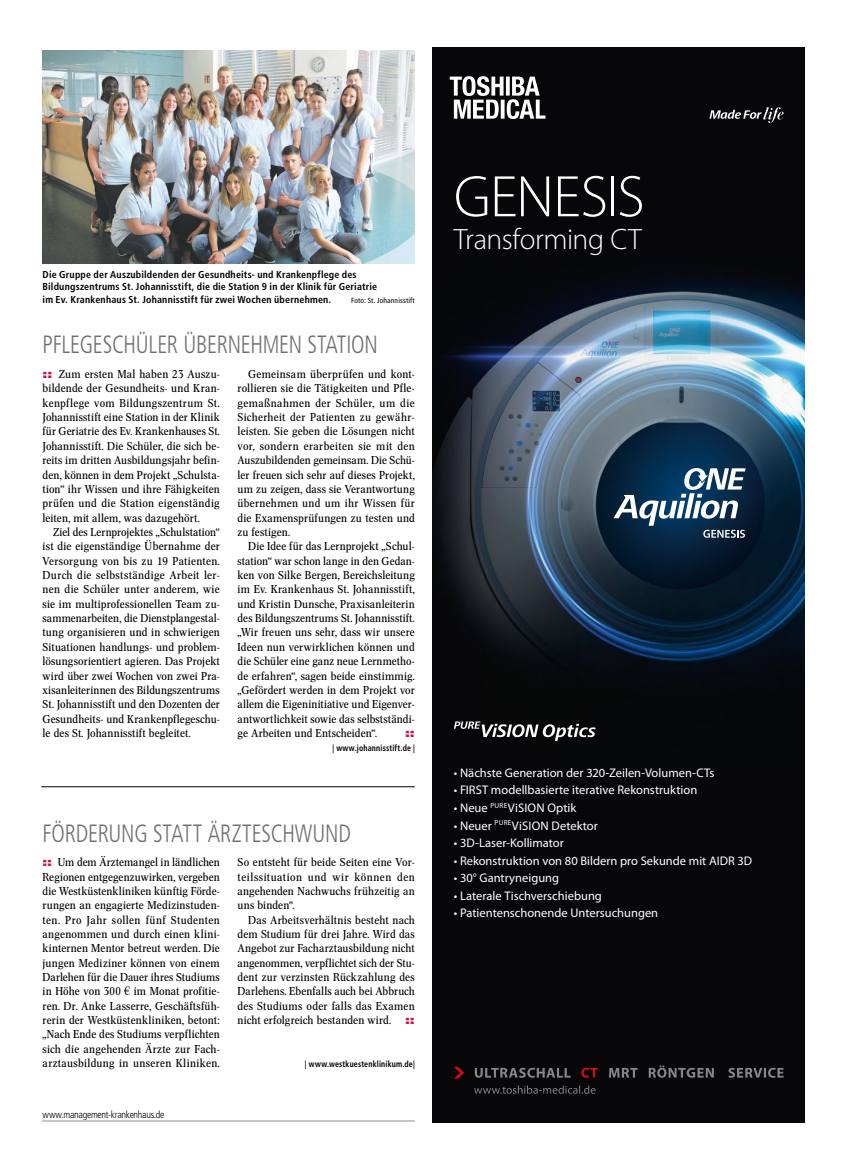
<style>
.page{position:relative;width:851px;height:1170px;background:#fff}
.page>*{position:absolute;margin:0;border:0;box-sizing:border-box;transform-origin:0 0}
.t1{font:300 59px "Myriad Pro";letter-spacing:-.02em;color:#fff}
.t2{font:300 29.5px "Myriad Pro";letter-spacing:-.015em;color:#fff}
.t3{font:300 condensed 25px "Frutiger LT Std";letter-spacing:-.01em;color:#706f6f;scale:.9 1}
.t4{font:12.5px "Myriad Pro";color:#fff}
.t5{font:11.25px/14.4px "Concorde Nova";letter-spacing:.015em;color:#000;text-align:justify;scale:1.07 1}
.t6{font:11.25px/14.4px "Concorde Nova";letter-spacing:.015em;color:#000;text-align:justify;scale:1.06 1}
.t7{font:900 expanded 11.25px "Helvetica Neue LT Com";color:#bf194e;scale:1.07 1}
.t8{font:700 condensed 10px/12.5px "Frutiger LT Std";letter-spacing:.02em;color:#000}
.t9{font:300 condensed 10px "Frutiger LT Std";letter-spacing:-.03em;color:#000}
.t10{font:700 condensed 8.75px "Frutiger LT Std";letter-spacing:.02em;color:#000;scale:.9 1}
.t11{font:condensed 7.5px "Frutiger LT Std";letter-spacing:.02em;color:#000}
.s1{font-family:"Helvetica Neue LT Com";font-weight:900;font-stretch:expanded;color:#bf194e}
</style>
<div class="page">
<hr style="left:43px;top:1120px;width:372px;height:1px;background:#c6c6c6">
<img style="left:43px;top:50px;width:372px;height:213px">
<hr style="left:41px;top:786px;width:374px;height:1px;background:#000">
<img style="left:432px;top:48px;width:372px;height:1073px">
<svg style="left:454px;top:1066px;width:10px;height:12px"></svg>
<svg style="left:475px;top:1067px;width:95px;height:10px"></svg>
<svg style="left:581px;top:1067px;width:16px;height:10px"></svg>
<svg style="left:608px;top:1067px;width:29px;height:10px"></svg>
<svg style="left:648px;top:1065px;width:65px;height:12px"></svg>
<svg style="left:728px;top:1067px;width:55px;height:10px"></svg>
<svg style="left:474px;top:1085px;width:121px;height:8px"></svg>
<svg style="left:449px;top:76px;width:96px;height:43px"></svg>
<svg style="left:709px;top:107px;width:74px;height:16px"></svg>
<svg style="left:613px;top:468px;width:132px;height:69px"></svg>
<svg style="left:454px;top:721px;width:141px;height:20px"></svg>
<p class="t8" style="left:43px;top:268px;width:336px">Die Gruppe der Auszubildenden der Gesundheits- und Krankenpflege des<br>Bildungszentrums St. Johannisstift, die die Station 9 in der Klinik für Geriatrie im Ev. Krankenhaus St. Johannisstift für zwei Wochen übernehmen.</p>
<p class="t11" style="left:351px;top:295px;width:65px">Foto: St. Johannisstift</p>
<h3 class="t3" style="left:43px;top:330px;width:374px">PFLEGESCHÜLER ÜBERNEHMEN STATION</h3>
<p class="t5" style="left:43px;top:367px;width:167px"><span class="s1">::</span> Zum ersten Mal haben 23 Auszu&shy;bildende der Gesundheits- und Kran&shy;kenpflege vom Bildungszentrum St.<br>Johannisstift eine Station in der Klinik für Geriatrie des Ev. Krankenhauses St.<br>Johannisstift. Die Schüler, die sich be&shy;reits im dritten Ausbildungsjahr befin&shy;den, können in dem Projekt „Schulsta&shy;tion“ ihr Wissen und ihre Fähigkeiten prüfen und die Station eigenständig leiten, mit allem, was dazugehört.</p>
<p class="t6" style="left:43px;top:525px;width:169px;text-indent:11px">Ziel des Lernprojektes „Schulstation“ ist die eigenständige Übernahme der Versorgung von bis zu 19 Patienten.<br>Durch die selbstständige Arbeit ler&shy;nen die Schüler unter anderem, wie sie im multiprofessionellen Team zu&shy;sammenarbeiten, die Dienstplangestal&shy;tung organisieren und in schwierigen Situationen handlungs- und problem&shy;lösungsorientiert agieren. Das Projekt wird über zwei Wochen von zwei Pra&shy;xisanleiterinnen des Bildungszentrums St. Johannisstift und den Dozenten der Gesundheits- und Krankenpflegeschu&shy;le des St. Johannisstift begleitet.</p>
<p class="t5" style="left:237px;top:367px;width:167px;text-indent:11px">Gemeinsam überprüfen und kont&shy;rollieren sie die Tätigkeiten und Pfle&shy;gemaßnahmen der Schüler, um die Sicherheit der Patienten zu gewähr&shy;leisten. Sie geben die Lösungen nicht vor, sondern erarbeiten sie mit den Auszubildenden gemeinsam. Die Schü&shy;ler freuen sich sehr auf dieses Projekt, um zu zeigen, dass sie Verantwortung übernehmen und um ihr Wissen für die Examensprüfungen zu testen und zu festigen.</p>
<p class="t5" style="left:237px;top:539px;width:167px;text-indent:11px">Die Idee für das Lernprojekt „Schul&shy;station“ war schon lange in den Gedan&shy;ken von Silke Bergen, Bereichsleitung im Ev. Krankenhaus St. Johannisstift, und Kristin Dunsche, Praxisanleiterin des Bildungszentrums St. Johannisstift. „Wir freuen uns sehr, dass wir unsere Ideen nun verwirklichen können und die Schüler eine ganz neue Lernmetho&shy;de erfahren“, sagen beide einstimmig. „Gefördert werden in dem Projekt vor allem die Eigeninitiative und Eigenver&shy;antwortlichkeit sowie das selbstständi&shy;ge Arbeiten und Entscheiden“.</p>
<p class="t7" style="left:405px;top:725px;width:11px">::</p>
<p class="t10" style="left:332px;top:743px;width:93px">| www.johannisstift.de |</p>
<h3 class="t3" style="left:43px;top:819px;width:344px">FÖRDERUNG STATT ÄRZTESCHWUND</h3>
<p class="t6" style="left:43px;top:855px;width:169px"><span class="s1">::</span> Um dem Ärztemangel in ländlichen Regionen entgegenzuwirken, vergeben die Westküstenkliniken künftig Förde&shy;rungen an engagierte Medizinstuden&shy;ten. Pro Jahr sollen fünf Studenten angenommen und durch einen klini&shy;kinternen Mentor betreut werden. Die jungen Mediziner können von einem Darlehen für die Dauer ihres Studiums in Höhe von 300 € im Monat profitie&shy;ren. Dr. Anke Lasserre, Geschäftsfüh&shy;rerin der Westküstenkliniken, betont: „Nach Ende des Studiums verpflichten sich die angehenden Ärzte zur Fach&shy;arztausbildung in unseren Kliniken.</p>
<p class="t5" style="left:237px;top:855px;width:167px">So entsteht für beide Seiten eine Vor&shy;teilssituation und wir können den angehenden Nachwuchs frühzeitig an uns binden“.</p>
<p class="t5" style="left:237px;top:912px;width:167px;text-indent:11px">Das Arbeitsverhältnis besteht nach dem Studium für drei Jahre. Wird das Angebot zur Facharztausbildung nicht angenommen, verpflichtet sich der Stu&shy;dent zur verzinsten Rückzahlung des Darlehens. Ebenfalls auch bei Abbruch des Studiums oder falls das Examen nicht erfolgreich bestanden wird. <span class="s1">::</span></p>
<p class="t10" style="left:305px;top:1058px;width:123px">| www.westkuestenklinikum.de|</p>
<p class="t9" style="left:43px;top:1108px;width:123px">www.management-krankenhaus.de</p>
<h1 class="t1" style="left:454px;top:161px;width:192px">GENESIS</h1>
<h2 class="t2" style="left:454px;top:221px;width:189px">Transforming CT</h2>
<p class="t4" style="left:454px;top:765px;width:262px">• Nächste Generation der 320-Zeilen-Volumen-CTs</p>
<p class="t4" style="left:454px;top:782px;width:245px">• FIRST modellbasierte iterative Rekonstruktion</p>
<p class="t4" style="left:454px;top:800px;width:124px">• Neue <sup>PURE</sup>ViSION Optik</p>
<p class="t4" style="left:454px;top:817px;width:146px">• Neuer <sup>PURE</sup>ViSION Detektor</p>
<p class="t4" style="left:454px;top:835px;width:111px">• 3D-Laser-Kollimator</p>
<p class="t4" style="left:454px;top:852px;width:299px">• Rekonstruktion von 80 Bildern pro Sekunde mit AIDR 3D</p>
<p class="t4" style="left:454px;top:870px;width:107px">• 30° Gantryneigung</p>
<p class="t4" style="left:454px;top:887px;width:150px">• Laterale Tischverschiebung</p>
<p class="t4" style="left:454px;top:905px;width:206px">• Patientenschonende Untersuchungen</p>
</div>
